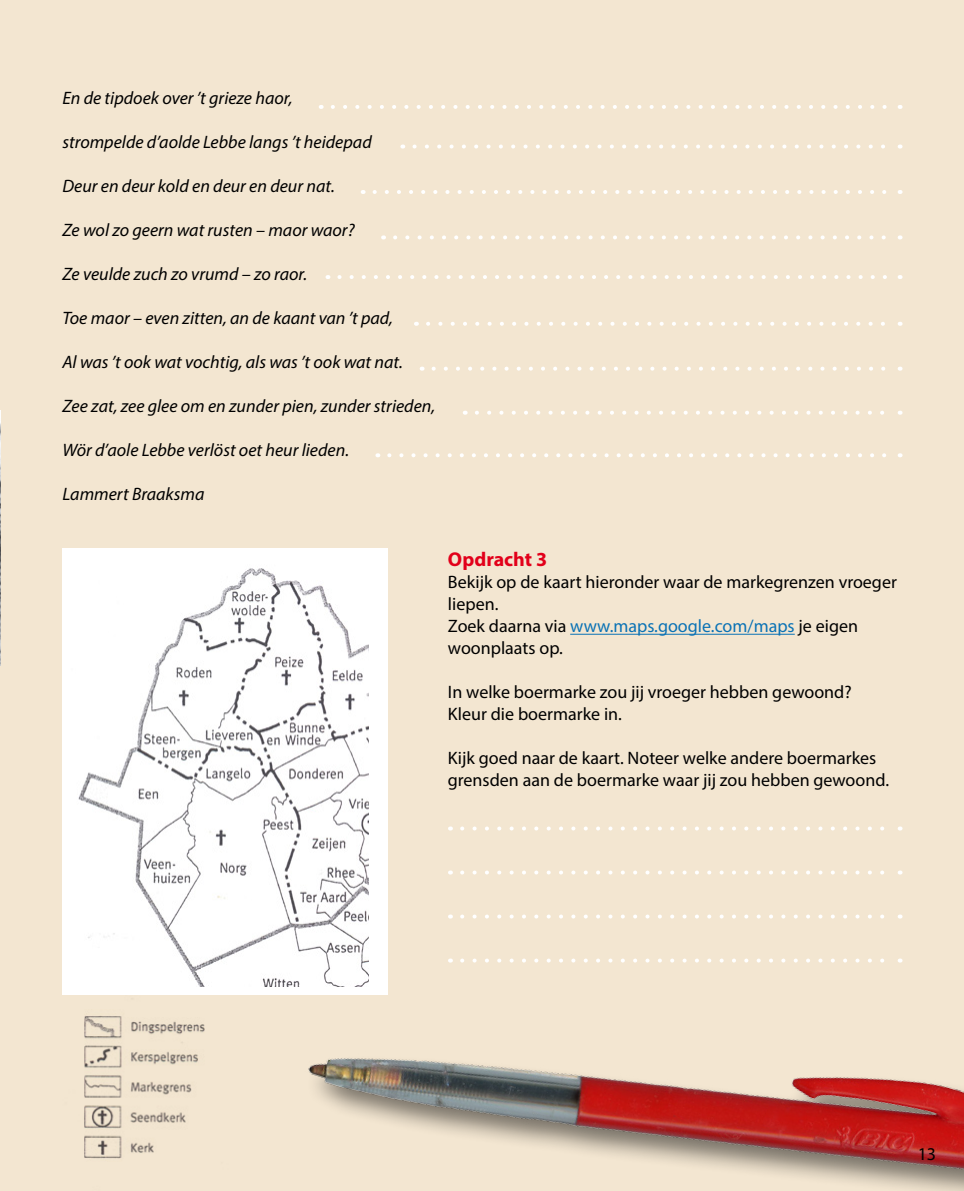
<style>
.page{position:relative;width:964px;height:1191px;background:#f3e6d1}
.page>*{position:absolute;margin:0;border:0;box-sizing:border-box;transform-origin:0 0}
.t1{font:700 20px "Myriad Pro";color:#e2001a}
.t2{font:italic 18px "Myriad Pro";color:#000}
.t3{font:18px/22px "Myriad Pro";color:#000}
.s1{color:#0a72b5}
</style>
<div class="page">
<hr style="left:570px;top:634px;width:225px;height:1px;background:#0a72b5">
<svg style="left:462px;top:826px;width:422px;height:4px"></svg>
<img style="left:0;top:411px;width:1px;height:255px">
<img style="left:84px;top:1016px;width:121px;height:143px">
<div style="left:62px;top:548px;width:325px;height:447px;background:#fff"></div>
<img style="left:78px;top:568px;width:290px;height:418px">
<svg style="left:333px;top:105px;width:554px;height:4px"></svg>
<svg style="left:414px;top:144px;width:471px;height:4px"></svg>
<svg style="left:374px;top:190px;width:512px;height:4px"></svg>
<svg style="left:395px;top:235px;width:491px;height:4px"></svg>
<svg style="left:339px;top:275px;width:548px;height:4px"></svg>
<svg style="left:428px;top:322px;width:457px;height:4px"></svg>
<svg style="left:433px;top:367px;width:452px;height:4px"></svg>
<svg style="left:477px;top:411px;width:407px;height:4px"></svg>
<svg style="left:389px;top:453px;width:497px;height:4px"></svg>
<img style="left:261px;top:836px;width:703px;height:355px">
<p class="t2" style="left:62px;top:87px;width:232px">En de tipdoek over ’t grieze haor,</p>
<p class="t2" style="left:62px;top:131px;width:311px">strompelde d’aolde Lebbe langs ’t heidepad</p>
<p class="t2" style="left:62px;top:175px;width:274px">Deur en deur kold en deur en deur nat.</p>
<p class="t2" style="left:62px;top:219px;width:294px">Ze wol zo geern wat rusten – maor waor?</p>
<p class="t2" style="left:62px;top:263px;width:246px">Ze veulde zuch zo vrumd – zo raor.</p>
<p class="t2" style="left:62px;top:307px;width:332px">Toe maor – even zitten, an de kaant van ’t pad,</p>
<p class="t2" style="left:62px;top:351px;width:342px">Al was ’t ook wat vochtig, als was ’t ook wat nat.</p>
<p class="t2" style="left:62px;top:395px;width:374px">Zee zat, zee glee om en zunder pien, zunder strieden,</p>
<p class="t2" style="left:62px;top:439px;width:288px">Wör d’aole Lebbe verlöst oet heur lieden.</p>
<p class="t2" style="left:62px;top:483px;width:144px">Lammert Braaksma</p>
<p class="t1" style="left:448px;top:546px;width:101px">Opdracht 3</p>
<p class="t3" style="left:448px;top:571px;width:450px">Bekijk op de kaart hieronder waar de markegrenzen vroeger liepen.<br>Zoek daarna via <span class="s1">www.maps.google.com/maps</span> je eigen woonplaats op.</p>
<p class="t3" style="left:448px;top:681px;width:405px">In welke boermarke zou jij vroeger hebben gewoond?<br>Kleur die boermarke in.</p>
<p class="t3" style="left:448px;top:747px;width:443px">Kijk goed naar de kaart. Noteer welke andere boermarkes grensden aan de boermarke waar jij zou hebben gewoond.</p>
<p class="t3" style="left:918px;top:1142px;width:20px">13</p>
</div>
